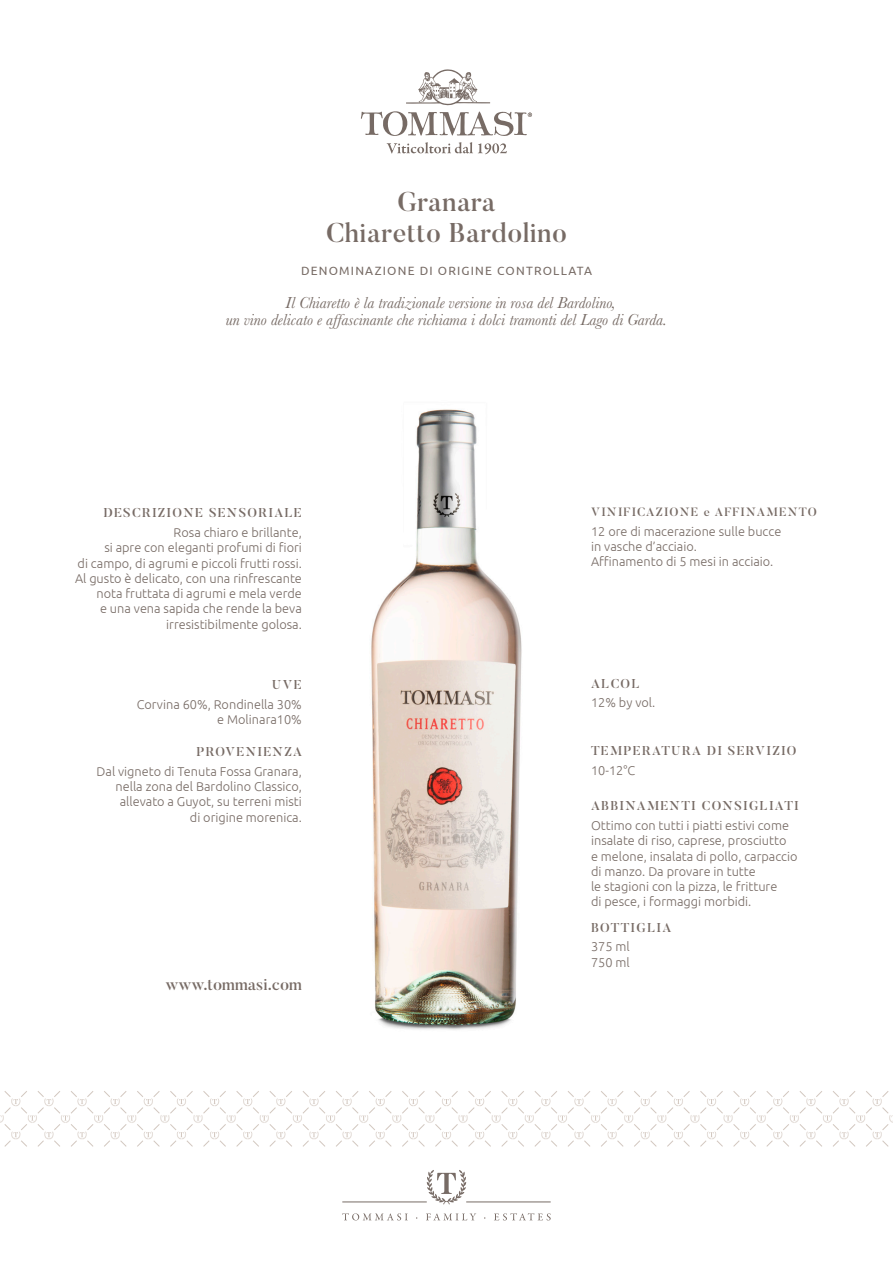
<style>
.page{position:relative;width:893px;height:1263px;background:#fff}
.page>*{position:absolute;margin:0;border:0;box-sizing:border-box;transform-origin:0 0}
.t1{font:500 27px "Butler";letter-spacing:.02em;color:#776b65}
.t2{font:italic 16.5px "Baskerville";color:#776b65}
.t3{font:500 16.5px "Butler";color:#776b65}
.t4{font:300 12.75px/15.3px "Ubuntu";color:#776b65;text-align:right}
.t5{font:500 12.75px "Butler";letter-spacing:.1em;color:#776b65}
.t6{font:12px "Ubuntu";letter-spacing:.1em;color:#776b65}
.t7{font:500 12px "Butler";letter-spacing:.1em;color:#776b65}
</style>
<div class="page">
<svg style="left:0;top:1091px;width:893px;height:56px"></svg>
<svg style="left:427px;top:1170px;width:39px;height:34px"></svg>
<hr style="left:342px;top:1202px;width:85px;height:1px;background:#776b65">
<hr style="left:466px;top:1202px;width:85px;height:1px;background:#776b65">
<svg style="left:342px;top:1213px;width:209px;height:7px"></svg>
<svg style="left:406px;top:69px;width:84px;height:36px"></svg>
<svg style="left:361px;top:111px;width:171px;height:25px"></svg>
<svg style="left:387px;top:142px;width:120px;height:12px"></svg>
<img style="left:371px;top:409px;width:151px;height:621px">
<p class="t1" style="left:397px;top:185px;width:100px">Granara</p>
<p class="t1" style="left:326px;top:216px;width:242px">Chiaretto Bardolino</p>
<p class="t6" style="left:301px;top:264px;width:292px">DENOMINAZIONE DI ORIGINE CONTROLLATA</p>
<p class="t2" style="left:285px;top:292px;width:332px">Il Chiaretto è la tradizionale versione in rosa del Bardolino,</p>
<p class="t2" style="left:226px;top:309px;width:443px">un vino delicato e affascinante che richiama i dolci tramonti del Lago di Garda.</p>
<p class="t5" style="left:103px;top:505px;width:200px">DESCRIZIONE SENSORIALE</p>
<p class="t4" style="left:174px;top:524px;width:130px">Rosa chiaro e brillante,</p>
<p class="t4" style="left:104px;top:540px;width:199px">si apre con eleganti profumi di fiori</p>
<p class="t4" style="left:78px;top:555px;width:226px">di campo, di agrumi e piccoli frutti rossi.</p>
<p class="t4" style="left:75px;top:570px;width:228px">Al gusto è delicato, con una rinfrescante nota fruttata di agrumi e mela verde<br>e una vena sapida che rende la beva irresistibilmente golosa.</p>
<p class="t5" style="left:272px;top:677px;width:31px">UVE</p>
<p class="t4" style="left:137px;top:696px;width:167px">Corvina 60%, Rondinella 30%</p>
<p class="t4" style="left:217px;top:712px;width:86px">e Molinara10%</p>
<p class="t5" style="left:196px;top:743px;width:107px">PROVENIENZA</p>
<p class="t4" style="left:97px;top:763px;width:207px">Dal vigneto di Tenuta Fossa Granara, nella zona del Bardolino Classico, allevato a Guyot, su terreni misti</p>
<p class="t4" style="left:190px;top:809px;width:113px">di origine morenica.</p>
<p class="t3" style="left:165px;top:974px;width:138px">www.tommasi.com</p>
<p class="t7" style="left:591px;top:504px;width:227px">VINIFICAZIONE e AFFINAMENTO</p>
<p class="t4" style="left:591px;top:523px;width:192px">12 ore di macerazione sulle bucce</p>
<p class="t4" style="left:591px;top:539px;width:107px">in vasche d’acciaio.</p>
<p class="t4" style="left:591px;top:554px;width:184px">Affinamento di 5 mesi in acciaio.</p>
<p class="t5" style="left:591px;top:675px;width:50px">ALCOL</p>
<p class="t4" style="left:591px;top:695px;width:66px">12% by vol.</p>
<p class="t5" style="left:591px;top:743px;width:207px">TEMPERATURA DI SERVIZIO</p>
<p class="t4" style="left:591px;top:762px;width:46px">10-12°C</p>
<p class="t5" style="left:591px;top:798px;width:209px">ABBINAMENTI CONSIGLIATI</p>
<p class="t4" style="left:591px;top:817px;width:199px;text-align:left">Ottimo con tutti i piatti estivi come insalate di riso, caprese, prosciutto</p>
<p class="t4" style="left:591px;top:848px;width:208px">e melone, insalata di pollo, carpaccio</p>
<p class="t4" style="left:591px;top:863px;width:166px">di manzo. Da provare in tutte</p>
<p class="t4" style="left:591px;top:879px;width:188px">le stagioni con la pizza, le fritture</p>
<p class="t4" style="left:591px;top:894px;width:162px">di pesce, i formaggi morbidi.</p>
<p class="t5" style="left:591px;top:919px;width:82px">BOTTIGLIA</p>
<p class="t4" style="left:591px;top:939px;width:40px">375 ml</p>
<p class="t4" style="left:591px;top:954px;width:40px">750 ml</p>
</div>
